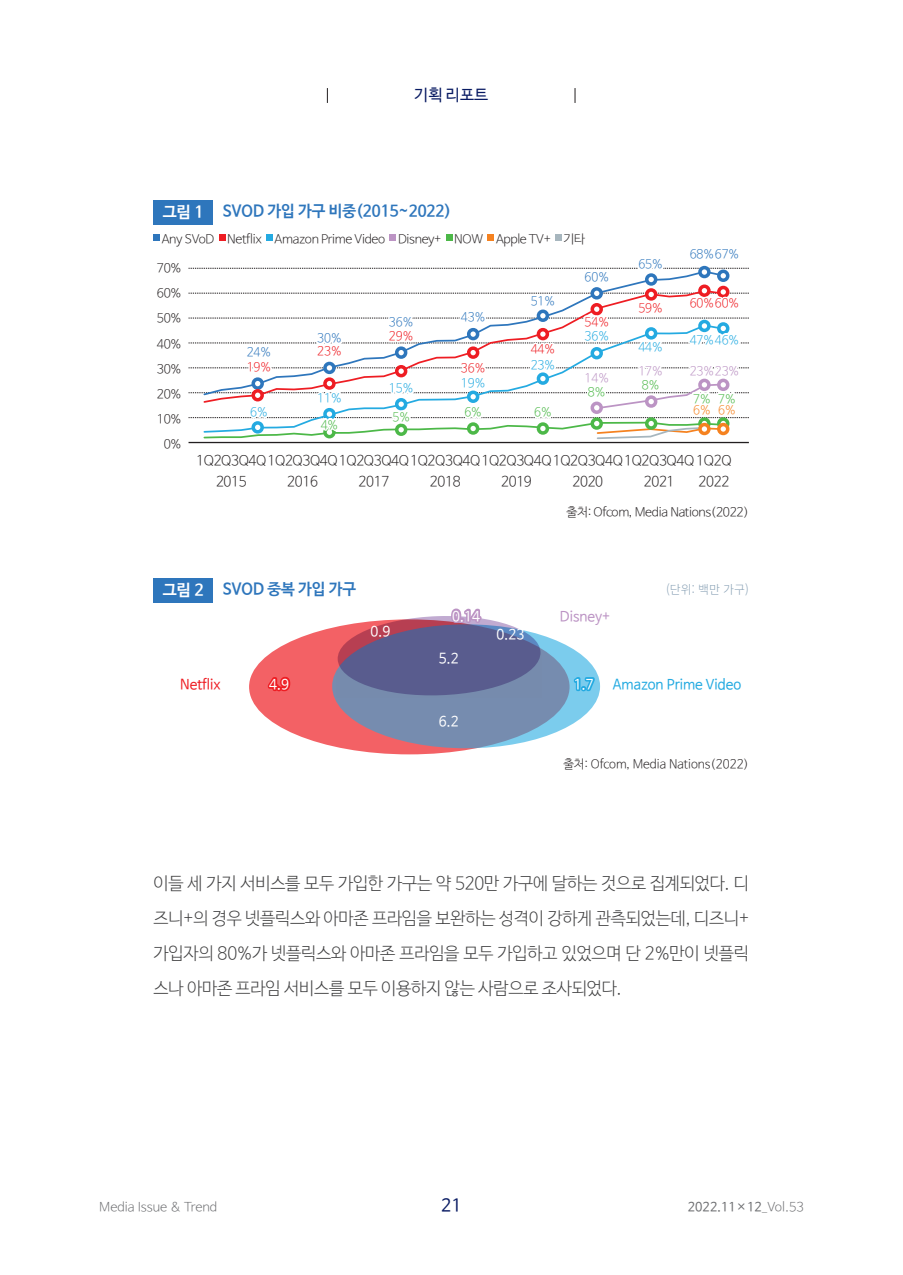
<style>
.page{position:relative;width:903px;height:1275px;background:#fff}
.page>*{position:absolute;margin:0;border:0;box-sizing:border-box;transform-origin:0 0}
.t1{font:300 17.5px/35px "Nanum Barun Gothic";letter-spacing:-.01em;color:#3e3e3f;text-align:justify}
.t2{font:17.5px "Nanum Barun Gothic";color:#091b63}
.t3{font:700 15.75px "Nanum Barun Gothic";color:#2e76bc}
.t4{font:15.75px "Nanum Barun Gothic";color:#091b63}
.t5{font:300 14px/20.7px "Nanum Barun Gothic";letter-spacing:-.025em;color:#231f20}
.t6{font:14px "Nanum Barun Gothic";color:#fff}
.t7{font:14px "Nanum Barun Gothic";color:#24aae1}
.t8{font:14px "Nanum Barun Gothic";color:#bc94c4}
.t9{font:14px "Nanum Barun Gothic";color:#ee1d23}
.t10{font:12.6px "Nanum Barun Gothic";color:#6c6d70}
.t11{font:300 12.6px "Nanum Barun Gothic";color:#6c6d70}
.t12{font:300 12.25px/25.2px "Nanum Barun Gothic";letter-spacing:-.025em;color:#231f20;text-align:center}
.t13{font:300 12.25px "Nanum Barun Gothic";color:#2e76bc}
.t14{font:300 12.25px "Nanum Barun Gothic";color:#ee1d23}
.t15{font:300 12.25px "Nanum Barun Gothic";color:#231f20}
.t16{font:300 12.25px "Nanum Barun Gothic";color:#24aae1}
.t17{font:300 12.25px "Nanum Barun Gothic";color:#4cb848}
.t18{font:300 12.25px "Nanum Barun Gothic";color:#bc94c4}
.t19{font:300 12.25px "Noto Sans KR";color:#859eb3}
.t20{font:300 12.25px "Nanum Barun Gothic";color:#f58220}
.s1{color:#fff}
.s2{font-weight:300}
</style>
<div class="page">
<svg style="left:327px;top:88px;width:1px;height:15px"></svg>
<svg style="left:575px;top:88px;width:1px;height:15px"></svg>
<div style="left:153px;top:200px;width:60px;height:25px;background:#2e76bc"></div>
<div style="left:153px;top:235px;width:7px;height:6px;background:#2e76bc"></div>
<hr style="left:189px;top:442px;width:560px;height:1px;background:#231f20">
<svg style="left:189px;top:235px;width:560px;height:205px"></svg>
<div style="left:700px;top:425px;width:9px;height:8px;background:#fff;border-radius:50%"></div>
<div style="left:698px;top:423px;width:12px;height:12px;border:4px solid #f58220;border-radius:50%"></div>
<div style="left:719px;top:425px;width:9px;height:8px;background:#fff;border-radius:50%"></div>
<div style="left:717px;top:423px;width:12px;height:12px;border:4px solid #f58220;border-radius:50%"></div>
<div style="left:153px;top:578px;width:60px;height:25px;background:#2e76bc"></div>
<div style="left:249px;top:619px;width:320px;height:135px;background:#f36165;border-radius:50%"></div>
<svg style="left:332px;top:624px;width:268px;height:124px;background:#79b"></svg>
<svg style="left:267px;top:677px;width:24px;height:15px"></svg>
<svg style="left:571px;top:673px;width:26px;height:21px"></svg>
<svg style="left:337px;top:608px;width:204px;height:89px"></svg>
<p class="t4" style="left:414px;top:87px;width:75px">기획 리포트</p>
<p class="t3" style="left:163px;top:203px;width:290px"><span class="s1">그림 1</span> SVOD 가입 가구 비중(2015~2022)</p>
<p class="t12" style="left:162px;top:227px;width:425px">Any SVoD Netflix Amazon Prime Video Disney+ NOW Apple TV+ 기타</p>
<p class="t12" style="left:157px;top:256px;width:26px">70%<br>60%<br>50%<br>40%<br>30%<br>20%<br>10%<br>0%</p>
<p class="t13" style="left:584px;top:271px;width:26px">60%</p>
<p class="t13" style="left:531px;top:294px;width:26px">51%</p>
<p class="t13" style="left:389px;top:316px;width:26px">36%</p>
<p class="t13" style="left:461px;top:311px;width:26px">43%</p>
<p class="t14" style="left:584px;top:316px;width:26px">54%</p>
<p class="t13" style="left:247px;top:346px;width:26px">24%</p>
<p class="t13" style="left:317px;top:332px;width:26px">30%</p>
<p class="t14" style="left:317px;top:345px;width:26px">23%</p>
<p class="t14" style="left:389px;top:330px;width:26px">29%</p>
<p class="t14" style="left:531px;top:343px;width:26px">44%</p>
<p class="t16" style="left:584px;top:330px;width:26px">36%</p>
<p class="t14" style="left:247px;top:361px;width:26px">19%</p>
<p class="t16" style="left:317px;top:392px;width:26px">11%</p>
<p class="t16" style="left:389px;top:382px;width:26px">15%</p>
<p class="t14" style="left:461px;top:362px;width:26px">36%</p>
<p class="t16" style="left:461px;top:377px;width:26px">19%</p>
<p class="t16" style="left:531px;top:358px;width:26px">23%</p>
<p class="t18" style="left:584px;top:372px;width:26px">14%</p>
<p class="t17" style="left:588px;top:386px;width:19px">8%</p>
<p class="t16" style="left:250px;top:405px;width:19px">6%</p>
<p class="t17" style="left:321px;top:418px;width:19px">4%</p>
<p class="t17" style="left:392px;top:411px;width:19px">5%</p>
<p class="t17" style="left:464px;top:406px;width:19px">6%</p>
<p class="t17" style="left:534px;top:406px;width:19px">6%</p>
<p class="t13" style="left:638px;top:258px;width:26px">65%</p>
<p class="t14" style="left:638px;top:302px;width:26px">59%</p>
<p class="t16" style="left:638px;top:341px;width:26px">44%</p>
<p class="t13" style="left:690px;top:248px;width:51px">68%67%</p>
<p class="t14" style="left:690px;top:297px;width:51px">60%60%</p>
<p class="t16" style="left:690px;top:334px;width:51px">47%46%</p>
<p class="t18" style="left:638px;top:364px;width:26px">17%</p>
<p class="t18" style="left:690px;top:364px;width:51px">23%23%</p>
<p class="t17" style="left:642px;top:379px;width:19px">8%</p>
<p class="t17" style="left:693px;top:392px;width:44px">7% 7%</p>
<p class="t20" style="left:693px;top:404px;width:44px">6% 6%</p>
<p class="t5" style="left:216px;top:451px;width:517px;text-indent:-20px">1Q2Q3Q4Q1Q2Q3Q4Q1Q2Q3Q4Q1Q2Q3Q4Q1Q2Q3Q4Q1Q2Q3Q4Q1Q2Q3Q4Q 1Q2Q<br>2015</p>
<p class="t5" style="left:287px;top:471px;width:32px">2016</p>
<p class="t5" style="left:359px;top:471px;width:32px">2017</p>
<p class="t5" style="left:430px;top:471px;width:32px">2018</p>
<p class="t5" style="left:501px;top:471px;width:32px">2019</p>
<p class="t5" style="left:572px;top:471px;width:32px">2020</p>
<p class="t5" style="left:644px;top:471px;width:32px">2021</p>
<p class="t5" style="left:698px;top:471px;width:32px">2022</p>
<p class="t12" style="left:566px;top:500px;width:184px">출처: Ofcom, Media Nations(2022)</p>
<p class="t3" style="left:163px;top:581px;width:195px"><span class="s1">그림 2</span> SVOD 중복 가입 가구</p>
<p class="t19" style="left:666px;top:582px;width:84px">(단위: 백만 가구)</p>
<p class="t8" style="left:560px;top:609px;width:52px">Disney+</p>
<p class="t6" style="left:452px;top:609px;width:29px">0.14</p>
<p class="t6" style="left:370px;top:624px;width:21px">0.9</p>
<p class="t6" style="left:496px;top:627px;width:29px">0.23</p>
<p class="t6" style="left:439px;top:651px;width:21px">5.2</p>
<p class="t9" style="left:180px;top:677px;width:42px">Netflix</p>
<p class="t6" style="left:269px;top:677px;width:21px">4.9</p>
<p class="t6" style="left:574px;top:677px;width:21px">1.7</p>
<p class="t7" style="left:613px;top:677px;width:130px">Amazon Prime Video</p>
<p class="t6" style="left:439px;top:715px;width:21px">6.2</p>
<p class="t15" style="left:563px;top:758px;width:187px">출처: Ofcom, Media Nations(2022)</p>
<p class="t1" style="left:153px;top:867px;width:597px">이들 세 가지 서비스를 모두 가입한 가구는 약 520만 가구에 달하는 것으로 집계되었다. 디 즈니+의 경우 넷플릭스와 아마존 프라임을 보완하는 성격이 강하게 관측되었는데, 디즈니+ 가입자의 80%가 넷플릭스와 아마존 프라임을 모두 가입하고 있었으며 단 2%만이 넷플릭 스나 아마존 프라임 서비스를 모두 이용하지 않는 사람으로 조사되었다.</p>
<p class="t11" style="left:99px;top:1200px;width:120px">Media Issue &amp; Trend</p>
<p class="t2" style="left:441px;top:1196px;width:22px">21</p>
<p class="t10" style="left:688px;top:1200px;width:117px">2022.11×12<span class="s2">_Vol.53</span></p>
</div>
